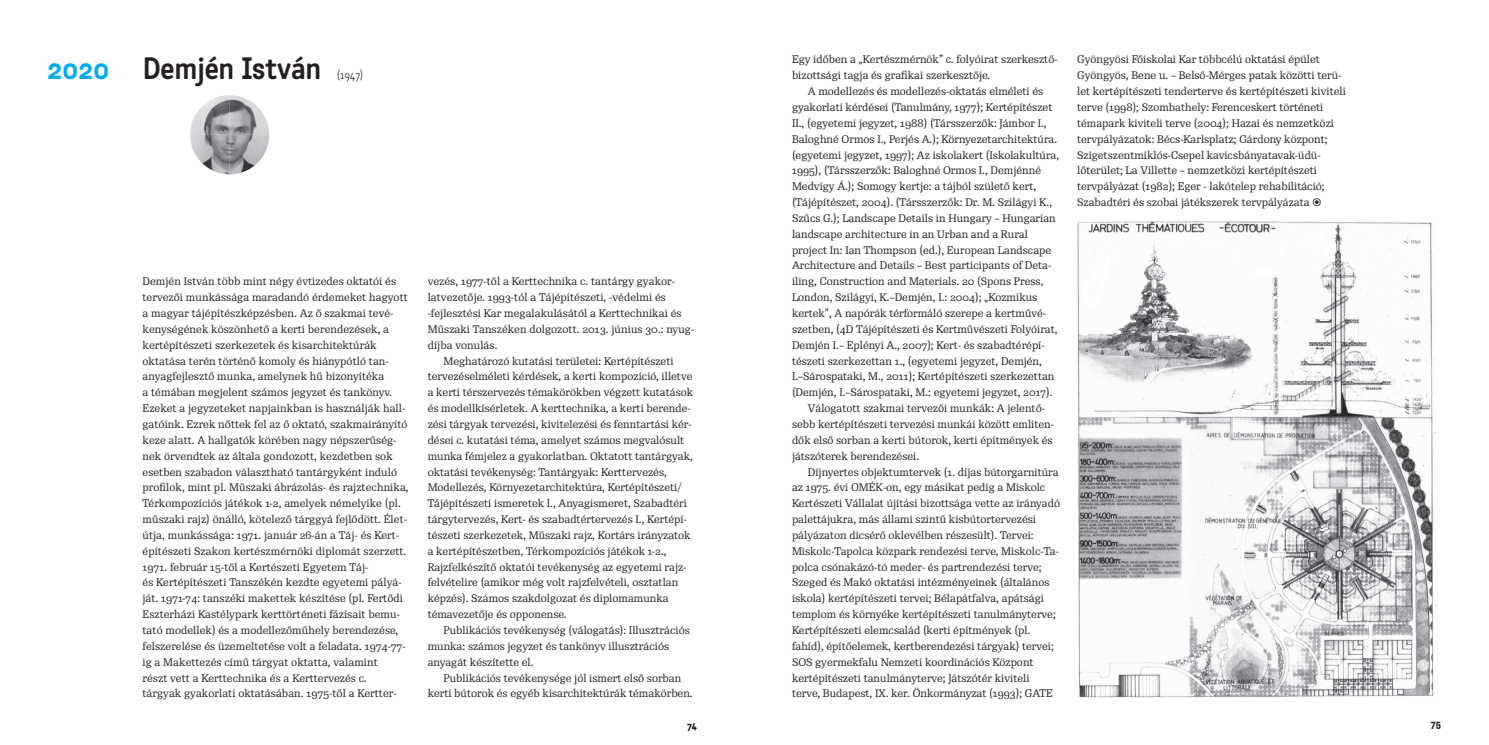
<style>
.page{position:relative;width:1489px;height:745px;background:#fff}
.page>*{position:absolute;margin:0;border:0;box-sizing:border-box;transform-origin:0 0}
.t1{font:700 30px "Katarine Std";color:#231f20}
.t2{font:300 11.25px "Katarine Std";color:#231f20}
.t3{font:10.62px/15.9px "Re Public Std";color:#231f20}
.t4{font:500 10px "Katarine Std";color:#231f20}
.s1{color:#00aeef}
</style>
<div class="page">
<img style="left:190px;top:95px;width:79px;height:79px">
<img style="left:1077px;top:222px;width:360px;height:475px">
<h1 class="t1" style="left:47px;top:48px;width:275px"><span class="s1">2020</span> Demjén István</h1>
<p class="t2" style="left:337px;top:68px;width:27px">(1947)</p>
<p class="t3" style="left:142px;top:273px;width:268px">Demjén István több mint négy évtizedes oktatói és tervezői munkássága maradandó érdemeket hagyott a magyar tájépítészképzésben. Az ő szakmai tevé&shy;kenységének köszönhető a kerti berendezések, a kertépítészeti szerkezetek és kisarchitektúrák oktatása terén történő komoly és hiánypótló tan&shy;anyagfejlesztő munka, amelynek hű bizonyítéka<br>a témában megjelent számos jegyzet és tankönyv.<br>Ezeket a jegyzeteket napjainkban is használják hall&shy;gatóink. Ezrek nőttek fel az ő oktató, szakmairányító keze alatt. A hallgatók körében nagy népszerűség&shy;nek örvendtek az általa gondozott, kezdetben sok esetben szabadon választható tantárgyként induló profilok, mint pl. Műszaki ábrázolás- és rajztechnika, Térkompozíciós játékok 1-2, amelyek némelyike (pl. műszaki rajz) önálló, kötelező tárggyá fejlődött. Élet&shy;útja, munkássága: 1971. január 26-án a Táj- és Kert&shy;építészeti Szakon kertészmérnöki diplomát szerzett.<br>1971. február 15-től a Kertészeti Egyetem Táj-<br>és Kertépítészeti Tanszékén kezdte egyetemi pályá&shy;ját. 1971-74: tanszéki makettek készítése (pl. Fertődi Eszterházi Kastélypark kerttörténeti fázisait bemu&shy;tató modellek) és a modellezőműhely berendezése, felszerelése és üzemeltetése volt a feladata. 1974-77- ig a Makettezés című tárgyat oktatta, valamint<br>részt vett a Kerttechnika és a Kerttervezés c.<br>tárgyak gyakorlati oktatásában. 1975-től a Kertter-</p>
<p class="t3" style="left:427px;top:273px;width:249px">vezés, 1977-től a Kerttechnika c. tantárgy gyakor-</p>
<p class="t3" style="left:427px;top:289px;width:240px">latvezetője. 1993-tól a Tájépítészeti, -védelmi és</p>
<p class="t3" style="left:427px;top:305px;width:255px">-fejlesztési Kar megalakulásától a Kerttechnikai és</p>
<p class="t3" style="left:427px;top:321px;width:268px">Műszaki Tanszéken dolgozott. 2013. június 30.: nyug-</p>
<p class="t3" style="left:427px;top:337px;width:71px">díjba vonulás.</p>
<p class="t3" style="left:443px;top:353px;width:231px">Meghatározó kutatási területei: Kertépítészeti</p>
<p class="t3" style="left:427px;top:368px;width:266px">tervezéselméleti kérdések, a kerti kompozíció, illetve</p>
<p class="t3" style="left:427px;top:384px;width:267px">a kerti térszervezés témakörökben végzett kutatások</p>
<p class="t3" style="left:427px;top:400px;width:265px">és modellkísérletek. A kerttechnika, a kerti berende-</p>
<p class="t3" style="left:427px;top:416px;width:265px">zési tárgyak tervezési, kivitelezési és fenntartási kér-</p>
<p class="t3" style="left:427px;top:432px;width:258px">dései c. kutatási téma, amelyet számos megvalósult</p>
<p class="t3" style="left:427px;top:447px;width:267px">munka fémjelez a gyakorlatban. Oktatott tantárgyak,</p>
<p class="t3" style="left:427px;top:463px;width:241px">oktatási tevékenység: Tantárgyak: Kerttervezés,</p>
<p class="t3" style="left:427px;top:479px;width:255px">Modellezés, Környezetarchitektúra, Kertépítészeti/</p>
<p class="t3" style="left:427px;top:495px;width:261px">Tájépítészeti ismeretek I., Anyagismeret, Szabadtéri</p>
<p class="t3" style="left:427px;top:511px;width:261px">tárgytervezés, Kert- és szabadtértervezés I., Kertépí-</p>
<p class="t3" style="left:427px;top:527px;width:264px">tészeti szerkezetek, Műszaki rajz, Kortárs irányzatok</p>
<p class="t3" style="left:427px;top:542px;width:240px">a kertépítészetben, Térkompozíciós játékok 1-2.,</p>
<p class="t3" style="left:427px;top:558px;width:260px">Rajzfelkészítő oktatói tevékenység az egyetemi rajz-</p>
<p class="t3" style="left:427px;top:574px;width:252px">felvételire (amikor még volt rajzfelvételi, osztatlan</p>
<p class="t3" style="left:427px;top:590px;width:242px">képzés). Számos szakdolgozat és diplomamunka</p>
<p class="t3" style="left:427px;top:606px;width:140px">témavezetője és opponense.</p>
<p class="t3" style="left:443px;top:622px;width:248px">Publikációs tevékenység (válogatás): Illusztrációs</p>
<p class="t3" style="left:427px;top:637px;width:243px">munka: számos jegyzet és tankönyv illusztrációs</p>
<p class="t3" style="left:427px;top:653px;width:107px">anyagát készítette el.</p>
<p class="t3" style="left:443px;top:669px;width:239px">Publikációs tevékenysége jól ismert első sorban</p>
<p class="t3" style="left:427px;top:685px;width:266px">kerti bútorok és egyéb kisarchitektúrák témakörben.</p>
<p class="t3" style="left:792px;top:52px;width:267px">Egy időben a „Kertészmérnök” c. folyóirat szerkesztő&shy;bizottsági tagja és grafikai szerkesztője.</p>
<p class="t3" style="left:807px;top:83px;width:237px">A modellezés és modellezés-oktatás elméleti és</p>
<p class="t3" style="left:792px;top:99px;width:262px">gyakorlati kérdései (Tanulmány, 1977); Kertépítészet</p>
<p class="t3" style="left:792px;top:115px;width:256px">II., (egyetemi jegyzet, 1988) (Társszerzők: Jámbor I.,</p>
<p class="t3" style="left:792px;top:131px;width:267px">Baloghné Ormos I., Perjés A.); Környezetarchitektúra.</p>
<p class="t3" style="left:792px;top:147px;width:269px">(egyetemi jegyzet, 1997); Az iskolakert (Iskolakultúra,</p>
<p class="t3" style="left:792px;top:163px;width:250px">1995), (Társszerzők: Baloghné Ormos I., Demjénné</p>
<p class="t3" style="left:792px;top:178px;width:246px">Medvigy Á.); Somogy kertje: a tájból születő kert,</p>
<p class="t3" style="left:792px;top:194px;width:262px">(Tájépítészet, 2004). (Társszerzők: Dr. M. Szilágyi K.,</p>
<p class="t3" style="left:792px;top:210px;width:265px">Szűcs G.); Landscape Details in Hungary – Hungarian</p>
<p class="t3" style="left:792px;top:226px;width:237px">landscape architecture in an Urban and a Rural</p>
<p class="t3" style="left:792px;top:242px;width:261px">project In: Ian Thompson (ed.), European Landscape</p>
<p class="t3" style="left:792px;top:258px;width:261px">Architecture and Details – Best participants of Deta-</p>
<p class="t3" style="left:792px;top:273px;width:253px">iling, Construction and Materials. 20 (Spons Press,</p>
<p class="t3" style="left:792px;top:289px;width:247px">London, Szilágyi, K.–Demjén, I.: 2004); „Kozmikus</p>
<p class="t3" style="left:792px;top:305px;width:256px">kertek”, A napórák térformáló szerepe a kertművé-</p>
<p class="t3" style="left:792px;top:321px;width:267px">szetben, (4D Tájépítészeti és Kertművészeti Folyóirat,</p>
<p class="t3" style="left:792px;top:337px;width:254px">Demjén I.– Eplényi A., 2007); Kert- és szabadtérépí-</p>
<p class="t3" style="left:792px;top:353px;width:251px">tészeti szerkezettan 1., (egyetemi jegyzet, Demjén,</p>
<p class="t3" style="left:792px;top:368px;width:264px">I.–Sárospataki, M., 2011); Kertépítészeti szerkezettan</p>
<p class="t3" style="left:792px;top:384px;width:262px">(Demjén, I.–Sárospataki, M.: egyetemi jegyzet, 2017).</p>
<p class="t3" style="left:807px;top:400px;width:238px">Válogatott szakmai tervezői munkák: A jelentő-</p>
<p class="t3" style="left:792px;top:416px;width:263px">sebb kertépítészeti tervezési munkái között említen-</p>
<p class="t3" style="left:792px;top:432px;width:262px">dők első sorban a kerti bútorok, kerti építmények és</p>
<p class="t3" style="left:792px;top:447px;width:129px">játszóterek berendezései.</p>
<p class="t3" style="left:807px;top:463px;width:252px">Díjnyertes objektumtervek (1. díjas bútorgarnitúra</p>
<p class="t3" style="left:792px;top:479px;width:255px">az 1975. évi OMÉK-on, egy másikat pedig a Miskolc</p>
<p class="t3" style="left:792px;top:495px;width:269px">Kertészeti Vállalat újítási bizottsága vette az irányadó</p>
<p class="t3" style="left:792px;top:511px;width:245px">palettájukra, más állami szintű kisbútortervezési</p>
<p class="t3" style="left:792px;top:527px;width:243px">pályázaton dicsérő oklevélben részesült). Tervei:</p>
<p class="t3" style="left:792px;top:542px;width:268px">Miskolc-Tapolca közpark rendezési terve, Miskolc-Ta-</p>
<p class="t3" style="left:792px;top:558px;width:251px">polca csónakázó-tó meder- és partrendezési terve;</p>
<p class="t3" style="left:792px;top:574px;width:259px">Szeged és Makó oktatási intézményeinek (általános</p>
<p class="t3" style="left:792px;top:590px;width:253px">iskola) kertépítészeti tervei; Bélapátfalva, apátsági</p>
<p class="t3" style="left:792px;top:606px;width:265px">templom és környéke kertépítészeti tanulmányterve;</p>
<p class="t3" style="left:792px;top:622px;width:240px">Kertépítészeti elemcsalád (kerti építmények (pl.</p>
<p class="t3" style="left:792px;top:637px;width:263px">fahíd), építőelemek, kertberendezési tárgyak) tervei;</p>
<p class="t3" style="left:792px;top:653px;width:243px">SOS gyermekfalu Nemzeti koordinációs Központ</p>
<p class="t3" style="left:792px;top:669px;width:239px">kertépítészeti tanulmányterve; Játszótér kiviteli</p>
<p class="t3" style="left:792px;top:685px;width:262px">terve, Budapest, IX. ker. Önkormányzat (1993); GATE</p>
<p class="t3" style="left:1077px;top:52px;width:270px">Gyöngyösi Főiskolai Kar többcélú oktatási épület Gyöngyös, Bene u. – Belső-Mérges patak közötti terü&shy;let kertépítészeti tenderterve és kertépítészeti kiviteli terve (1998); Szombathely: Ferenceskert történeti témapark kiviteli terve (2004); Hazai és nemzetközi tervpályázatok: Bécs-Karlsplatz; Gárdony központ; Szigetszentmiklós-Csepel kavicsbányatavak-üdü&shy;lőterület; La Villette – nemzetközi kertépítészeti tervpályázat (1982); Eger - lakótelep rehabilitáció; Szabadtéri és szobai játékszerek tervpályázata ◉</p>
<p class="t4" style="left:687px;top:718px;width:11px">74</p>
<p class="t4" style="left:1430px;top:718px;width:12px">75</p>
</div>
